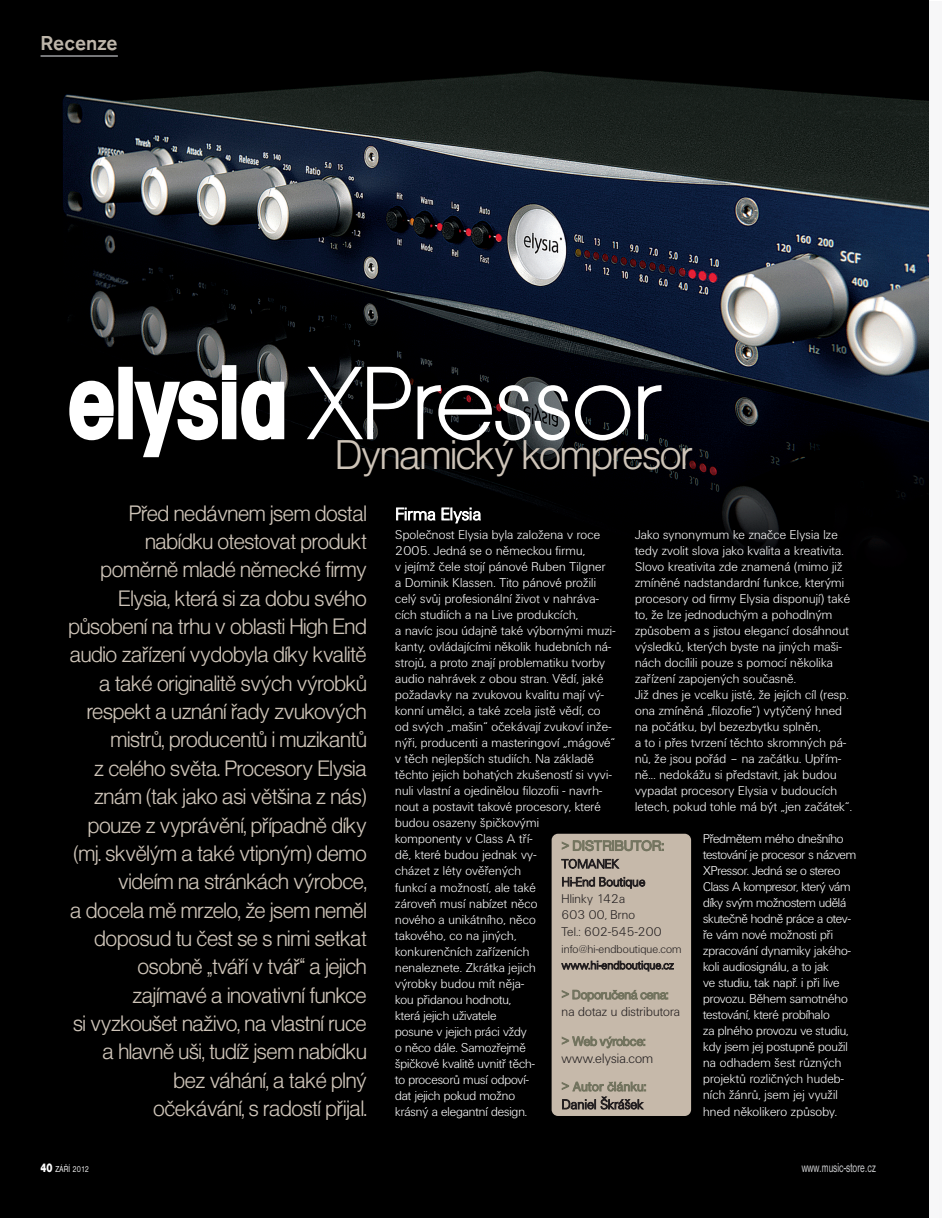
<style>
.page{position:relative;width:942px;height:1218px;background:#fff}
.page>*{position:absolute;margin:0;border:0;box-sizing:border-box;transform-origin:0 0}
.t1{font:200 103.8px "Avant Garde Gothic Itc TCE";color:#fff}
.t2{font:43.2px "Nimbus San PCE Ligh";letter-spacing:.01em;color:#cec4b8}
.t3{font:23.25px/28.3px "Nimbus San PCE Ligh";letter-spacing:.015em;color:#cec4b8;text-align:right}
.t4{font:500 21px "Accius TCE";color:#beb6aa}
.t5{font:300 18px "Unitus DCE";letter-spacing:.015em;color:#fff}
.t6{font:14.85px "Nimbus San PCE";letter-spacing:.055em;color:#72735e}
.t7{font:300 14.1px "Unitus DCE";letter-spacing:.01em;color:#231f20}
.t8{font:300 13.5px "Unitus DCE";letter-spacing:.01em;color:#231f20}
.t9{font:13.5px "Nimbus Sans DCE";color:#d1d2d4;scale:.67 1}
.t10{font:300 13.35px/16px "Unitus DCE";letter-spacing:.015em;color:#fff}
.t11{font:13.35px "Nimbus San PCE";letter-spacing:.035em;color:#72735e}
.t12{font:13.35px "Nimbus San PCE";letter-spacing:.055em;color:#72735e}
.t13{font:300 13.2px/16.6px "Unitus DCE";letter-spacing:.01em;color:#231f20}
.t14{font:300 12px/16.4px "Unitus DCE";letter-spacing:.01em;color:#231f20}
.t15{font:9px "Nimbus Sans DCE";letter-spacing:.03em;color:#fff;scale:.8 1}
.s1{font-weight:600;font-stretch:condensed}
.s2{font-family:"Nimbus San PCE Ligh"}
.s3{font-family:"Nimbus San PCE Ligh";font-size:14.85px}
.s4{font-weight:900;font-size:12.6px}
</style>
<div class="page">
<svg style="left:926px;top:1px;width:3px;height:1217px"></svg>
<img style="left:1px;top:1px;width:927px;height:1216px">
<div style="left:551px;top:833px;width:140px;height:283px;background:#c6b9aa;border-radius:6px"></div>
<hr style="left:41px;top:55px;width:77px;height:2px;background:#9d9fa2">
<h3 class="t4" style="left:41px;top:31px;width:79px">Recenze</h3>
<h1 class="t1" style="left:68px;top:341px;width:594px"><span class="s1">elysia</span> XPressor</h1>
<h2 class="t2" style="left:336px;top:429px;width:357px">Dynamický kompresor</h2>
<p class="t3" style="left:69px;top:498px;width:299px">Před nedávnem jsem dostal nabídku otestovat produkt poměrně mladé německé firmy<br>Elysia, která si za dobu svého působení na trhu v oblasti High End audio zařízení vydobyla díky kvalitě a také originalitě svých výrobků respekt a uznání řady zvukových mistrů, producentů i muzikantů<br>z celého světa. Procesory Elysia znám (tak jako asi většina z nás) pouze z vyprávění, případně díky (mj. skvělým a také vtipným) demo videím na stránkách výrobce,<br>a docela mě mrzelo, že jsem neměl doposud tu čest se s nimi setkat osobně „tváří v tvář“ a jejich zajímavé a inovativní funkce<br>si vyzkoušet naživo, na vlastní ruce a hlavně uši, tudíž jsem nabídku bez váhání, a také plný<br>očekávání, s radostí přijal.</p>
<h3 class="t5" style="left:395px;top:503px;width:87px">Firma Elysia</h3>
<p class="t10" style="left:395px;top:526px;width:221px">Společnost Elysia byla založena v roce<br>2005. Jedná se o německou firmu,<br>v jejímž čele stojí pánové Ruben Tilgner<br>a Dominik Klassen. Tito pánové prožili celý svůj profesionální život v nahráva&shy;cích studiích a na Live produkcích,<br>a navíc jsou údajně také výbornými muzi&shy;kanty, ovládajícími několik hudebních ná&shy;strojů, a proto znají problematiku tvorby audio nahrávek z obou stran. Vědí, jaké požadavky na zvukovou kvalitu mají vý&shy;konní umělci, a také zcela jistě vědí, co od svých „mašin“ očekávají zvukoví inže&shy;nýři, producenti a masteringoví „mágové“ v těch nejlepších studiích. Na základě těchto jejich bohatých zkušeností si vyvi&shy;nuli vlastní a ojedinělou filozofii - navrh&shy;nout a postavit takové procesory, které budou osazeny špičkovými<br>komponenty v Class A tří-<br>dě, které budou jednak vy-<br>cházet z léty ověřených<br>funkcí a možností, ale také<br>zároveň musí nabízet něco<br>nového a unikátního, něco<br>takového, co na jiných,<br>konkurenčních zařízeních<br>nenaleznete. Zkrátka jejich<br>výrobky budou mít něja-<br>kou přidanou hodnotu,<br>která jejich uživatele<br>posune v jejich práci vždy<br>o něco dále. Samozřejmě<br>špičkové kvalitě uvnitř těch-<br>to procesorů musí odpoví-<br>dat jejich pokud možno<br>krásný a elegantní design.</p>
<p class="t10" style="left:635px;top:526px;width:218px">Jako synonymum ke značce Elysia lze tedy zvolit slova jako kvalita a kreativita.<br>Slovo kreativita zde znamená (mimo již zmíněné nadstandardní funkce, kterými procesory od firmy Elysia disponují) také to, že lze jednoduchým a pohodlným způsobem a s jistou elegancí dosáhnout výsledků, kterých byste na jiných maši&shy;nách docílili pouze s pomocí několika zařízení zapojených současně.<br>Již dnes je vcelku jisté, že jejích cíl (resp. ona zmíněná „filozofie“) vytýčený hned na počátku, byl bezezbytku splněn,<br>a to i přes tvrzení těchto skromných pá&shy;nů, že jsou pořád – na začátku. Upřím&shy;ně... nedokážu si představit, jak budou vypadat procesory Elysia v budoucích letech, pokud tohle má být „jen začátek“.</p>
<p class="t10" style="left:702px;top:830px;width:154px">Předmětem mého dnešního testování je procesor s názvem<br>XPressor. Jedná se o stereo<br>Class A kompresor, který vám díky svým možnostem udělá skutečně hodně práce a otev&shy;ře vám nové možnosti při zpracování dynamiky jakého&shy;koli audiosignálu, a to jak<br>ve studiu, tak např. i při live provozu. Během samotného testování, které probíhalo<br>za plného provozu ve studiu, kdy jsem jej postupně použil na odhadem šest různých projektů rozličných hudeb&shy;ních žánrů, jsem jej využil hned několikero způsoby.</p>
<p class="t6" style="left:561px;top:836px;width:103px"><span class="s2">&gt;</span> DISTRIBUTOR:</p>
<p class="t13" style="left:561px;top:854px;width:85px;line-height:18px">TOMANEK<br>Hi-End Boutique</p>
<p class="t13" style="left:561px;top:890px;width:102px">Hlinky 142a<br>603 00, Brno<br>Tel.: 602-545-200</p>
<p class="t14" style="left:561px;top:940px;width:121px">info@hi-endboutique.com www.hi-endboutique.cz</p>
<p class="t11" style="left:561px;top:986px;width:108px"><span class="s3">&gt;</span> Doporučená cena:</p>
<p class="t8" style="left:561px;top:1003px;width:120px">na dotaz u distributora</p>
<p class="t11" style="left:561px;top:1033px;width:85px"><span class="s3">&gt;</span> Web výrobce:</p>
<p class="t7" style="left:561px;top:1050px;width:93px">www.elysia.com</p>
<p class="t12" style="left:561px;top:1078px;width:86px"><span class="s3">&gt;</span> Autor článku:</p>
<p class="t7" style="left:561px;top:1095px;width:83px">Daniel Škrášek</p>
<p class="t15" style="left:41px;top:1163px;width:62px"><span class="s4">40</span> ZÁŘÍ 2012</p>
<p class="t9" style="left:801px;top:1159px;width:112px">www.music-store.cz</p>
</div>
